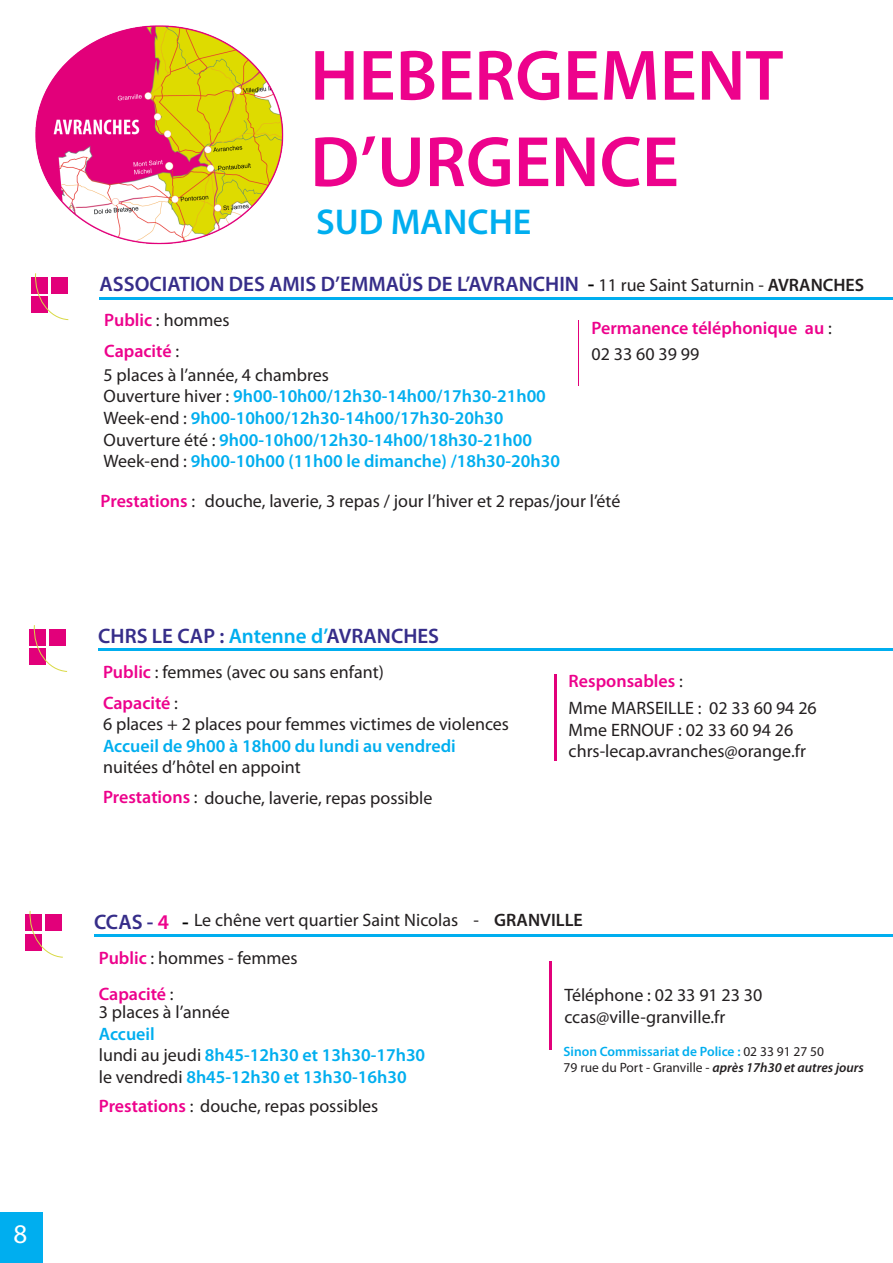
<style>
.page{position:relative;width:893px;height:1263px;background:#fff}
.page>*{position:absolute;margin:0;border:0;box-sizing:border-box;transform-origin:0 0}
.t1{font:600 72px "Myriad Pro";color:#ed028c}
.t2{font:600 36px "Myriad Pro";color:#00aeef}
.t3{font:27px "Myriad Pro";color:#fff}
.t4{font:600 21px "Myriad Pro";color:#362d89}
.t5{font:18px "Myriad Pro";color:#231f20}
.t6{font:600 18px "Myriad Pro";color:#00aeef}
.t7{font:600 18px "Myriad Pro";color:#ed028c}
.t8{font:italic 600 13.5px "Myriad Pro";color:#231f20}
.t9{font:600 13.5px "Myriad Pro";color:#00aeef}
.s1{color:#000}
.s2{font-weight:600}
.s3{font-weight:600;color:#ed028c}
.s4{font-weight:400;color:#231f20}
.s5{color:#00aeef}
.s6{color:#ed028c}
.s7{font-weight:400;font-style:normal}
</style>
<div class="page">
<div style="left:0;top:1212px;width:43px;height:51px;background:#00aeef"></div>
<img style="left:35px;top:25px;width:249px;height:220px">
<hr style="left:100px;top:297px;width:793px;height:2px;background:#00aeef">
<div style="left:31px;top:277px;width:16px;height:17px;background:#e2007a"></div>
<div style="left:31px;top:296px;width:16px;height:17px;background:#e2007a"></div>
<svg style="left:35px;top:273px;width:34px;height:47px"></svg>
<hr style="left:578px;top:320px;width:1px;height:66px;background:#e2007a">
<hr style="left:98px;top:648px;width:795px;height:3px;background:#00aeef">
<div style="left:30px;top:629px;width:16px;height:16px;background:#e2007a"></div>
<div style="left:30px;top:648px;width:16px;height:16px;background:#e2007a"></div>
<svg style="left:33px;top:625px;width:35px;height:47px"></svg>
<hr style="left:554px;top:674px;width:2px;height:86px;background:#e2007a">
<hr style="left:94px;top:934px;width:799px;height:3px;background:#00aeef">
<div style="left:26px;top:915px;width:16px;height:16px;background:#e2007a"></div>
<div style="left:26px;top:934px;width:16px;height:16px;background:#e2007a"></div>
<svg style="left:29px;top:911px;width:34px;height:47px"></svg>
<hr style="left:550px;top:961px;width:2px;height:89px;background:#e2007a">
<p class="t3" style="left:14px;top:1217px;width:15px">8</p>
<p class="t1" style="left:310px;top:30px;width:475px">HEBERGEMENT</p>
<p class="t1" style="left:310px;top:116px;width:370px">D’URGENCE</p>
<p class="t2" style="left:316px;top:199px;width:217px">SUD MANCHE</p>
<p class="t4" style="left:100px;top:271px;width:496px">ASSOCIATION DES AMIS D’EMMAÜS DE L’AVRANCHIN <span class="s1">-</span></p>
<p class="t5" style="left:598px;top:274px;width:267px">11 rue Saint Saturnin - <span class="s2">AVRANCHES</span></p>
<p class="t5" style="left:104px;top:309px;width:127px"><span class="s3">Public</span> : hommes</p>
<p class="t7" style="left:104px;top:339px;width:76px">Capacité <span class="s4">:</span></p>
<p class="t5" style="left:104px;top:364px;width:227px">5 places à l’année, 4 chambres</p>
<p class="t6" style="left:104px;top:385px;width:444px"><span class="s4">Ouverture hiver :</span> 9h00-10h00/12h30-14h00/17h30-21h00</p>
<p class="t6" style="left:104px;top:406px;width:402px"><span class="s4">Week-end :</span> 9h00-10h00/12h30-14h00/17h30-20h30</p>
<p class="t6" style="left:104px;top:428px;width:430px"><span class="s4">Ouverture été :</span> 9h00-10h00/12h30-14h00/18h30-21h00</p>
<p class="t6" style="left:104px;top:450px;width:458px"><span class="s4">Week-end :</span> 9h00-10h00 (11h00 le dimanche) /18h30-20h30</p>
<p class="t7" style="left:101px;top:489px;width:96px">Prestations <span class="s4">:</span></p>
<p class="t5" style="left:205px;top:490px;width:417px">douche, laverie, 3 repas / jour l’hiver et 2 repas/jour l’été</p>
<p class="t7" style="left:592px;top:316px;width:242px">Permanence téléphonique au <span class="s4">:</span></p>
<p class="t5" style="left:592px;top:343px;width:109px">02 33 60 39 99</p>
<p class="t4" style="left:98px;top:622px;width:342px">CHRS LE CAP : <span class="s5">Antenne d’</span>AVRANCHES</p>
<p class="t5" style="left:103px;top:661px;width:282px"><span class="s3">Public</span> : femmes (avec ou sans enfant)</p>
<p class="t7" style="left:103px;top:691px;width:76px">Capacité <span class="s4">:</span></p>
<p class="t5" style="left:103px;top:713px;width:407px">6 places + 2 places pour femmes victimes de violences</p>
<p class="t6" style="left:103px;top:734px;width:354px">Accueil de 9h00 à 18h00 du lundi au vendredi</p>
<p class="t5" style="left:103px;top:756px;width:199px">nuitées d’hôtel en appoint</p>
<p class="t5" style="left:103px;top:787px;width:331px"><span class="s3">Prestations</span> : douche, laverie, repas possible</p>
<p class="t7" style="left:569px;top:670px;width:116px">Responsables <span class="s4">:</span></p>
<p class="t5" style="left:569px;top:697px;width:250px">Mme MARSEILLE : 02 33 60 94 26</p>
<p class="t5" style="left:569px;top:718px;width:226px">Mme ERNOUF : 02 33 60 94 26</p>
<p class="t5" style="left:569px;top:740px;width:239px">chrs-lecap.avranches@orange.fr</p>
<p class="t4" style="left:94px;top:908px;width:96px">CCAS - <span class="s6">4</span> <span class="s1">-</span></p>
<p class="t5" style="left:194px;top:909px;width:390px">Le chêne vert quartier Saint Nicolas - <span class="s2">GRANVILLE</span></p>
<p class="t5" style="left:99px;top:947px;width:200px"><span class="s3">Public</span> : hommes - femmes</p>
<p class="t7" style="left:99px;top:982px;width:76px">Capacité <span class="s4">:</span></p>
<p class="t5" style="left:99px;top:1001px;width:133px">3 places à l’année</p>
<p class="t6" style="left:99px;top:1022px;width:57px">Accueil</p>
<p class="t6" style="left:99px;top:1044px;width:328px"><span class="s4">lundi au jeudi</span> 8h45-12h30 et 13h30-17h30</p>
<p class="t6" style="left:99px;top:1065px;width:309px"><span class="s4">le vendredi</span> 8h45-12h30 et 13h30-16h30</p>
<p class="t5" style="left:99px;top:1095px;width:281px"><span class="s3">Prestations</span> : douche, repas possibles</p>
<p class="t5" style="left:564px;top:984px;width:200px">Téléphone : 02 33 91 23 30</p>
<p class="t5" style="left:564px;top:1006px;width:162px">ccas@ville-granville.fr</p>
<p class="t9" style="left:564px;top:1043px;width:262px">Sinon Commissariat de Police : <span class="s4">02 33 91 27 50</span></p>
<p class="t8" style="left:564px;top:1059px;width:302px"><span class="s7">79 rue du Port - Granville -</span> après 17h30 et autres jours</p>
</div>
